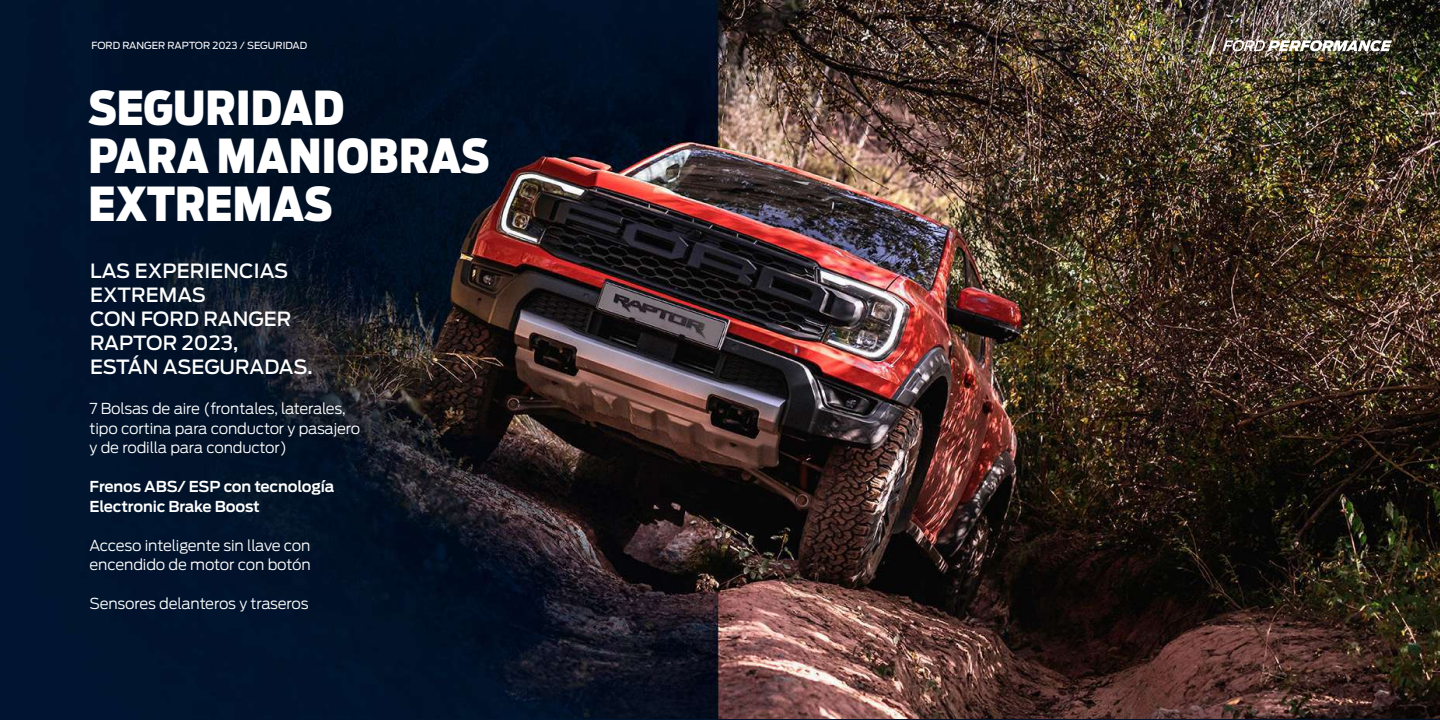
<style>
.page{position:relative;width:1440px;height:720px;background:#fff}
.page>*{position:absolute;margin:0;border:0;box-sizing:border-box;transform-origin:0 0}
.t1{font:900 46.5px/48px "Ford Antenna Cond";color:#fff}
.t2{font:500 19.5px/24px "Ford Antenna";letter-spacing:.005em;color:#fff}
.t3{font:300 15px/19.5px "Ford Antenna";letter-spacing:-.01em;color:#fff}
.t4{font:600 15px/19.5px "Ford Antenna";letter-spacing:-.01em;color:#fff}
.t5{font:9.75px "Ford Antenna";color:#fff}
</style>
<div class="page">
<img style="left:0;top:0;width:1440px;height:718px">
<svg style="left:1223px;top:40px;width:169px;height:11px"></svg>
<svg style="left:1209px;top:35px;width:8px;height:21px"></svg>
<p class="t5" style="left:92px;top:37px;width:217px">FORD RANGER RAPTOR 2023 / SEGURIDAD</p>
<h1 class="t1" style="left:88px;top:78px;width:403px">SEGURIDAD<br>PARA MANIOBRAS<br>EXTREMAS</h1>
<h2 class="t2" style="left:90px;top:257px;width:224px">LAS EXPERIENCIAS<br>EXTREMAS<br>CON FORD RANGER<br>RAPTOR 2023,<br>ESTÁN ASEGURADAS.</h2>
<p class="t3" style="left:90px;top:397px;width:272px">7 Bolsas de aire (frontales, laterales, tipo cortina para conductor y pasajero y de rodilla para conductor)</p>
<p class="t4" style="left:90px;top:475px;width:246px">Frenos ABS/ ESP con tecnología<br>Electronic Brake Boost</p>
<p class="t3" style="left:90px;top:534px;width:223px">Acceso inteligente sin llave con encendido de motor con botón</p>
<p class="t3" style="left:90px;top:592px;width:221px">Sensores delanteros y traseros</p>
</div>
